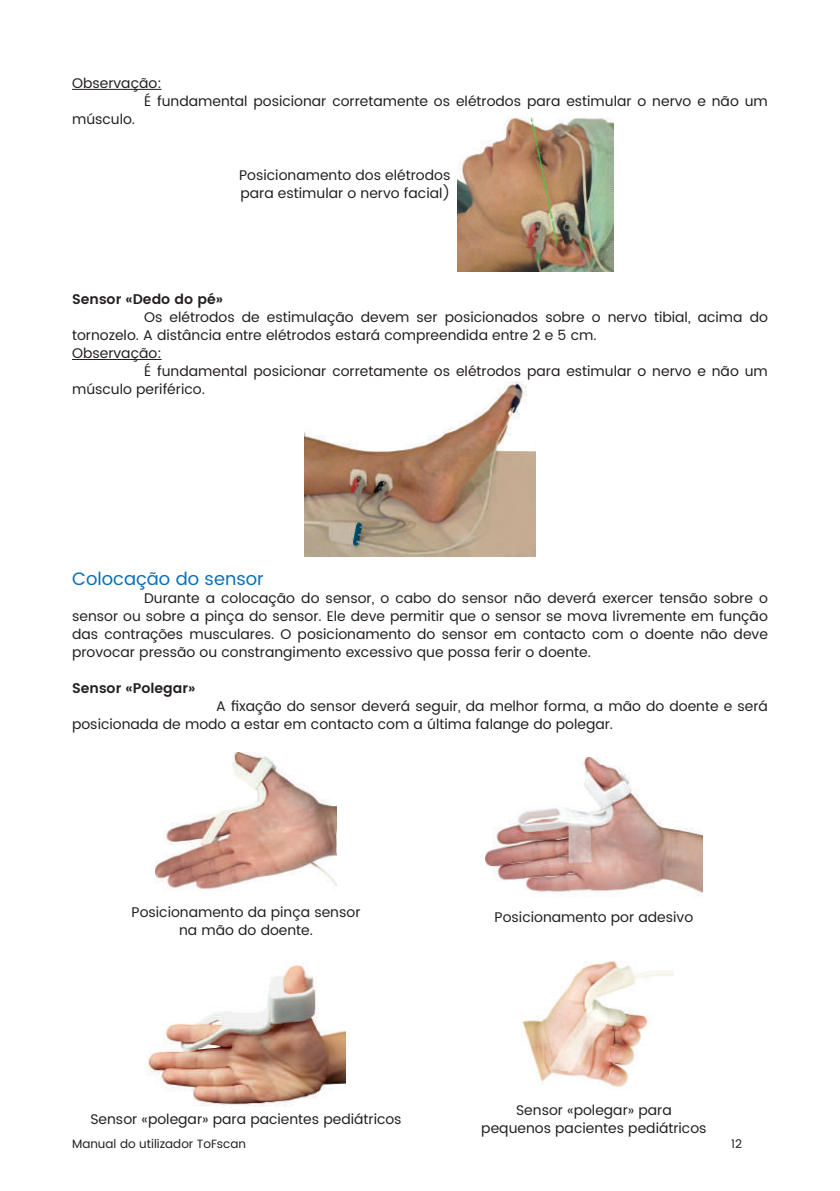
<style>
.page{position:relative;width:840px;height:1191px;background:#fff}
.page>*{position:absolute;margin:0;border:0;box-sizing:border-box;transform-origin:0 0}
.t1{font:18px "Poppins";color:#0970b9}
.t2{font:14px/18px "Poppins";color:#231f20}
.t3{font:600 14px "Poppins";color:#231f20}
.t4{font:12px "Poppins";color:#231f20}
</style>
<div class="page">
<hr style="left:72px;top:89px;width:89px;height:1px;background:#231f20">
<hr style="left:72px;top:359px;width:89px;height:1px;background:#231f20">
<img style="left:457px;top:117px;width:156px;height:154px">
<img style="left:304px;top:381px;width:231px;height:175px">
<img style="left:155px;top:752px;width:181px;height:138px">
<img style="left:485px;top:757px;width:217px;height:138px">
<img style="left:147px;top:963px;width:198px;height:143px">
<img style="left:522px;top:961px;width:150px;height:127px">
<p class="t2" style="left:72px;top:74px;width:91px">Observação:</p>
<p class="t2" style="left:144px;top:92px;width:625px">É fundamental posicionar corretamente os elétrodos para estimular o nervo e não um</p>
<p class="t2" style="left:72px;top:110px;width:65px">músculo.</p>
<p class="t2" style="left:239px;top:166px;width:212px">Posicionamento dos elétrodos para estimular o nervo facial)</p>
<p class="t3" style="left:72px;top:288px;width:152px">Sensor «Dedo do pé»</p>
<p class="t2" style="left:144px;top:308px;width:625px">Os elétrodos de estimulação devem ser posicionados sobre o nervo tibial, acima do</p>
<p class="t2" style="left:72px;top:326px;width:525px">tornozelo. A distância entre elétrodos estará compreendida entre 2 e 5 cm.</p>
<p class="t2" style="left:72px;top:344px;width:91px">Observação:</p>
<p class="t2" style="left:144px;top:362px;width:625px">É fundamental posicionar corretamente os elétrodos para estimular o nervo e não um</p>
<p class="t2" style="left:72px;top:380px;width:134px">músculo periférico.</p>
<p class="t1" style="left:72px;top:565px;width:193px">Colocação do sensor</p>
<p class="t2" style="left:72px;top:589px;width:697px;text-align:justify;text-indent:72px">Durante a colocação do sensor, o cabo do sensor não deverá exercer tensão sobre o sensor ou sobre a pinça do sensor. Ele deve permitir que o sensor se mova livremente em função das contrações musculares. O posicionamento do sensor em contacto com o doente não deve provocar pressão ou constrangimento excessivo que possa ferir o doente.</p>
<p class="t3" style="left:72px;top:677px;width:125px">Sensor «Polegar»</p>
<p class="t2" style="left:72px;top:697px;width:697px;text-indent:144px">A fixação do sensor deverá seguir, da melhor forma, a mão do doente e será posicionada de modo a estar em contacto com a última falange do polegar.</p>
<p class="t2" style="left:131px;top:903px;width:230px;text-align:center">Posicionamento da pinça sensor na mão do doente.</p>
<p class="t2" style="left:494px;top:908px;width:200px">Posicionamento por adesivo</p>
<p class="t2" style="left:90px;top:1110px;width:312px">Sensor «polegar» para pacientes pediátricos</p>
<p class="t2" style="left:481px;top:1101px;width:227px;text-align:center">Sensor «polegar» para pequenos pacientes pediátricos</p>
<p class="t4" style="left:72px;top:1135px;width:175px">Manual do utilizador ToFscan</p>
<p class="t4" style="left:730px;top:1135px;width:12px">12</p>
</div>
